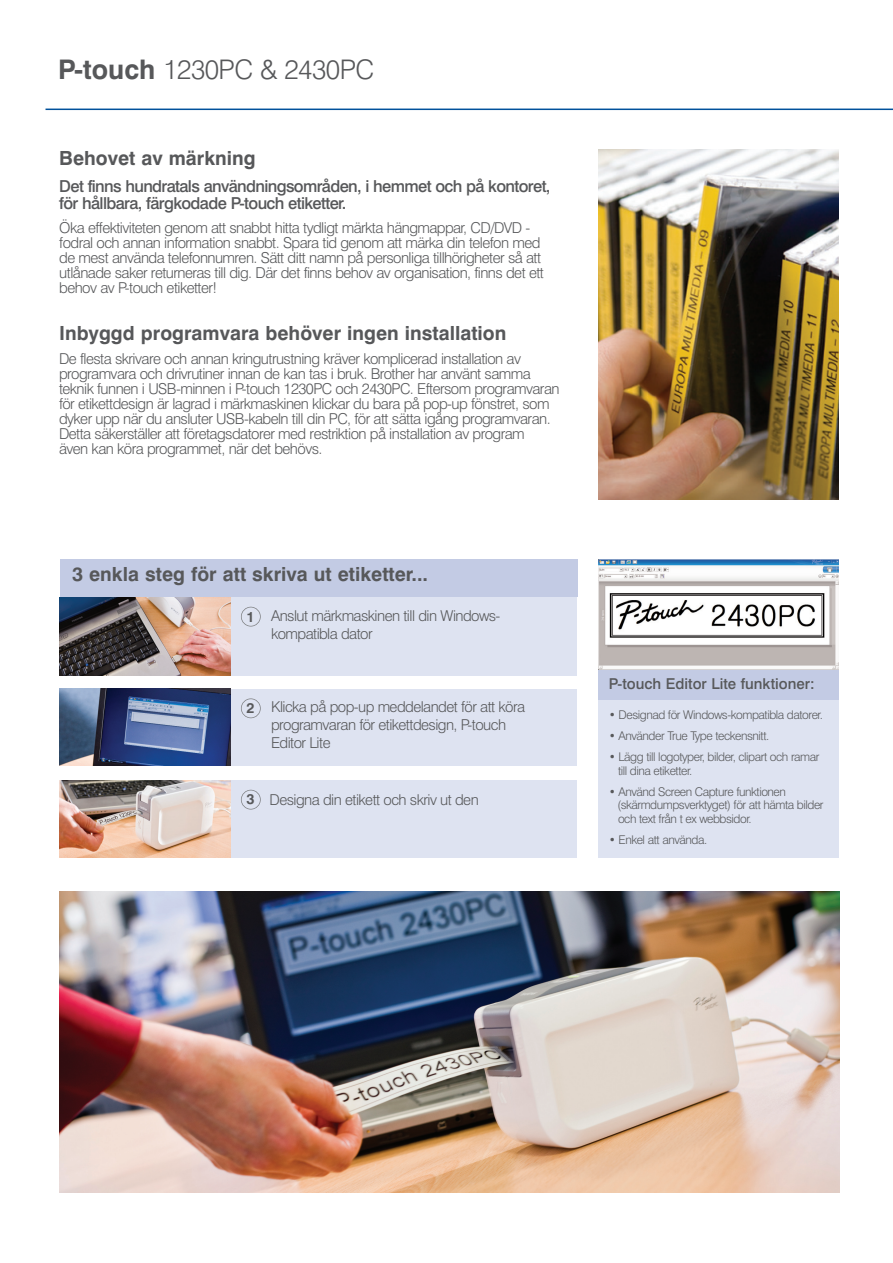
<style>
.page{position:relative;width:893px;height:1263px;background:#fff}
.page>*{position:absolute;margin:0;border:0;box-sizing:border-box;transform-origin:0 0}
.t1{font:300 27px "Swiss 721 BT";letter-spacing:-.02em;color:#57585a}
.t2{font:700 19.5px "Swiss 721 BT";color:#57585a}
.t3{font:500 16.5px/16.5px "Swiss 721 BT";letter-spacing:-.04em;color:#57585a}
.t4{font:300 15px/15px "Swiss 721 BT";letter-spacing:-.035em;color:#57585a}
.t5{font:500 15px "Swiss 721 BT";color:#57585a}
.t6{font:700 14.25px "Swiss 721 BT";color:#57585a}
.t7{font:300 12px/13.5px "Swiss 721 BT";letter-spacing:-.035em;color:#57585a}
.s1{font-weight:700}
</style>
<div class="page">
<div style="left:179px;top:780px;width:398px;height:78px;background:#dee3f1"></div>
<div style="left:179px;top:689px;width:398px;height:77px;background:#dee3f1"></div>
<div style="left:599px;top:698px;width:240px;height:160px;background:#dee3f1"></div>
<div style="left:599px;top:559px;width:240px;height:141px;background:#c3cbe4"></div>
<hr style="left:46px;top:109px;width:847px;height:1px;background:#01519b">
<img style="left:599px;top:149px;width:239px;height:350px">
<div style="left:179px;top:594px;width:398px;height:82px;background:#dee3f1"></div>
<img style="left:60px;top:780px;width:170px;height:78px">
<div style="left:60px;top:560px;width:517px;height:37px;background:#c3cbe4"></div>
<img style="left:60px;top:597px;width:170px;height:79px">
<img style="left:60px;top:689px;width:170px;height:76px">
<img style="left:599px;top:560px;width:239px;height:109px">
<img style="left:60px;top:892px;width:779px;height:301px">
<div style="left:241px;top:607px;width:20px;height:19px;border:2px solid #808285;border-radius:50%"></div>
<div style="left:241px;top:698px;width:20px;height:20px;border:2px solid #808285;border-radius:50%"></div>
<div style="left:241px;top:790px;width:20px;height:19px;border:2px solid #808285;border-radius:50%"></div>
<h1 class="t1" style="left:58px;top:59px;width:318px"><span class="s1">P-touch</span> 1230PC &amp; 2430PC</h1>
<h2 class="t2" style="left:59px;top:151px;width:198px">Behovet av märkning</h2>
<p class="t3" style="left:59px;top:180px;width:493px">Det finns hundratals användningsområden, i hemmet och på kontoret, för hållbara, färgkodade P-touch etiketter.</p>
<p class="t4" style="left:59px;top:221px;width:486px">Öka effektiviteten genom att snabbt hitta tydligt märkta hängmappar, CD/DVD - fodral och annan information snabbt. Spara tid genom att märka din telefon med de mest använda telefonnumren. Sätt ditt namn på personliga tillhörigheter så att utlånade saker returneras till dig. Där det finns behov av organisation, finns det ett behov av P-touch etiketter!</p>
<h2 class="t2" style="left:59px;top:325px;width:449px">Inbyggd programvara behöver ingen installation</h2>
<p class="t4" style="left:59px;top:352px;width:502px">De flesta skrivare och annan kringutrustning kräver komplicerad installation av programvara och drivrutiner innan de kan tas i bruk. Brother har använt samma teknik funnen i USB-minnen i P-touch 1230PC och 2430PC. Eftersom programvaran för etikettdesign är lagrad i märkmaskinen klickar du bara på pop-up fönstret, som dyker upp när du ansluter USB-kabeln till din PC, för att sätta igång programvaran.<br>Detta säkerställer att företagsdatorer med restriktion på installation av program<br>även kan köra programmet, när det behövs.</p>
<h2 class="t2" style="left:72px;top:566px;width:358px">3 enkla steg för att skriva ut etiketter...</h2>
<p class="t4" style="left:271px;top:608px;width:231px;line-height:18px">Anslut märkmaskinen till din Windows&shy;kompatibla dator</p>
<p class="t6" style="left:247px;top:611px;width:10px">1</p>
<p class="t6" style="left:247px;top:702px;width:10px">2</p>
<p class="t4" style="left:271px;top:699px;width:256px;line-height:18px">Klicka på pop-up meddelandet för att köra programvaran för etikettdesign, P-touch<br>Editor Lite</p>
<p class="t6" style="left:247px;top:794px;width:10px">3</p>
<p class="t4" style="left:270px;top:793px;width:211px">Designa din etikett och skriv ut den</p>
<p class="t5" style="left:609px;top:678px;width:207px">P-touch Editor Lite funktioner:</p>
<p class="t7" style="left:609px;top:709px;width:216px">• Designad för Windows-kompatibla datorer.</p>
<p class="t7" style="left:609px;top:730px;width:162px">• Använder True Type teckensnitt.</p>
<p class="t7" style="left:618px;top:751px;width:203px;text-indent:-9px">• Lägg till logotyper, bilder, clipart och ramar till dina etiketter.</p>
<p class="t7" style="left:617px;top:786px;width:208px;text-indent:-9px">• Använd Screen Capture funktionen (skärmdumpsverktyget) för att hämta bilder och text från t ex webbsidor.</p>
<p class="t7" style="left:609px;top:834px;width:100px">• Enkel att använda.</p>
</div>
